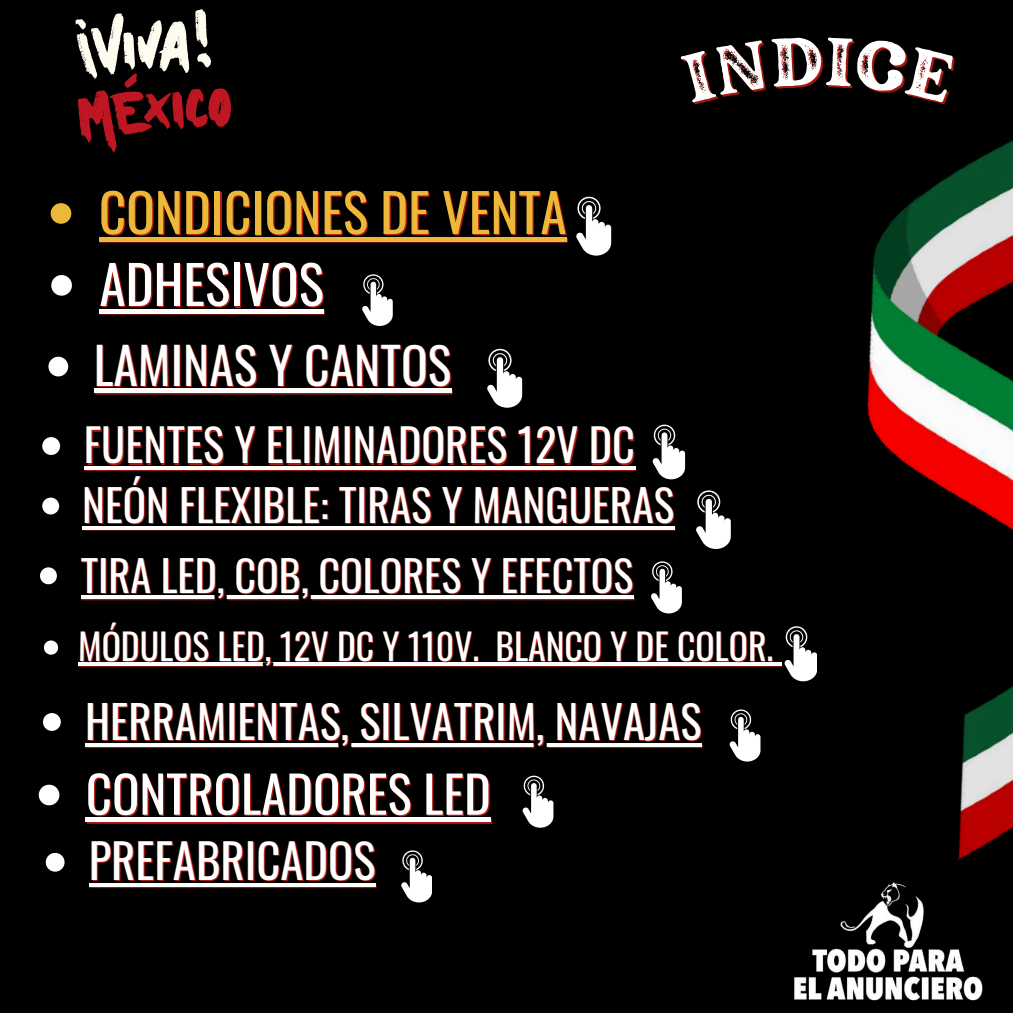
<style>
.page{position:relative;width:1013px;height:1013px;background:#fff}
.page>*{position:absolute;margin:0;border:0;box-sizing:border-box;transform-origin:0 0}
.t1{font:53.12px "Oswald";color:#ebb839}
.t2{font:53.12px "Oswald";color:#fff}
.t3{font:50.88px "Oswald";color:#fff}
.t4{font:49.75px "Oswald";color:#fff}
.t5{font:46.75px "Oswald";color:#fff}
.t6{font:44.62px "Oswald";color:#fff}
.t7{font:44.38px "Oswald";color:#fff}
.t8{font:43.38px "Oswald";color:#fff}
.t9{font:42.12px "Oswald";color:#fff}
.t10{font:35.62px "Oswald";color:#fff}
</style>
<div class="page">
<div style="left:0;top:0;width:1012px;height:1012px;background:#000"></div>
<div style="left:94px;top:388px;width:357px;height:5px;background:#fff"></div>
<svg style="left:42px;top:497px;width:17px;height:17px"></svg>
<svg style="left:82px;top:525px;width:526px;height:4px"></svg>
<svg style="left:486px;top:347px;width:36px;height:61px"></svg>
<svg style="left:522px;top:774px;width:31px;height:53px"></svg>
<svg style="left:401px;top:849px;width:31px;height:53px"></svg>
<img style="left:784px;top:872px;width:205px;height:140px">
<svg style="left:75px;top:9px;width:156px;height:143px;background:#4b2c2c"></svg>
<svg style="left:51px;top:203px;width:20px;height:21px"></svg>
<hr style="left:99px;top:237px;width:467px;height:4px;background:#ebb839">
<svg style="left:575px;top:195px;width:33px;height:60px"></svg>
<img style="left:608px;top:15px;width:404px;height:857px">
<svg style="left:42px;top:437px;width:18px;height:18px"></svg>
<hr style="left:84px;top:466px;width:551px;height:4px;background:#fff">
<svg style="left:40px;top:567px;width:17px;height:17px"></svg>
<hr style="left:81px;top:595px;width:552px;height:4px;background:#fff">
<svg style="left:44px;top:640px;width:14px;height:14px"></svg>
<hr style="left:78px;top:662px;width:401px;height:4px;background:#fff">
<hr style="left:479px;top:662px;width:16px;height:4px;background:#fff">
<hr style="left:495px;top:662px;width:278px;height:4px;background:#fff">
<svg style="left:773px;top:625px;width:44px;height:56px"></svg>
<svg style="left:43px;top:713px;width:18px;height:18px"></svg>
<hr style="left:85px;top:743px;width:616px;height:3px;background:#fff">
<svg style="left:39px;top:784px;width:20px;height:21px"></svg>
<div style="left:86px;top:817px;width:405px;height:5px;background:#fff"></div>
<svg style="left:46px;top:852px;width:19px;height:19px"></svg>
<svg style="left:89px;top:882px;width:286px;height:4px"></svg>
<svg style="left:51px;top:275px;width:21px;height:21px"></svg>
<hr style="left:99px;top:309px;width:225px;height:4px;background:#fff">
<div style="left:680px;top:36px;width:275px;height:67px;background:#000"></div>
<h1 class="t1" style="left:99px;top:171px;width:469px">CONDICIONES DE VENTA</h1>
<h1 class="t2" style="left:99px;top:242px;width:226px">ADHESIVOS</h1>
<h3 class="t4" style="left:94px;top:326px;width:359px">LAMINAS Y CANTOS</h3>
<p class="t7" style="left:84px;top:410px;width:552px">FUENTES Y ELIMINADORES 12V DC</p>
<p class="t8" style="left:82px;top:471px;width:593px">NEÓN FLEXIBLE: TIRAS Y MANGUERAS</p>
<p class="t9" style="left:81px;top:542px;width:554px">TIRA LED, COB, COLORES Y EFECTOS</p>
<p class="t10" style="left:78px;top:618px;width:696px">MÓDULOS LED, 12V DC Y 110V. BLANCO Y DE COLOR.</p>
<p class="t6" style="left:85px;top:687px;width:618px">HERRAMIENTAS, SILVATRIM, NAVAJAS</p>
<h2 class="t3" style="left:86px;top:754px;width:406px">CONTROLADORES LED</h2>
<h3 class="t5" style="left:89px;top:824px;width:288px">PREFABRICADOS</h3>
</div>
